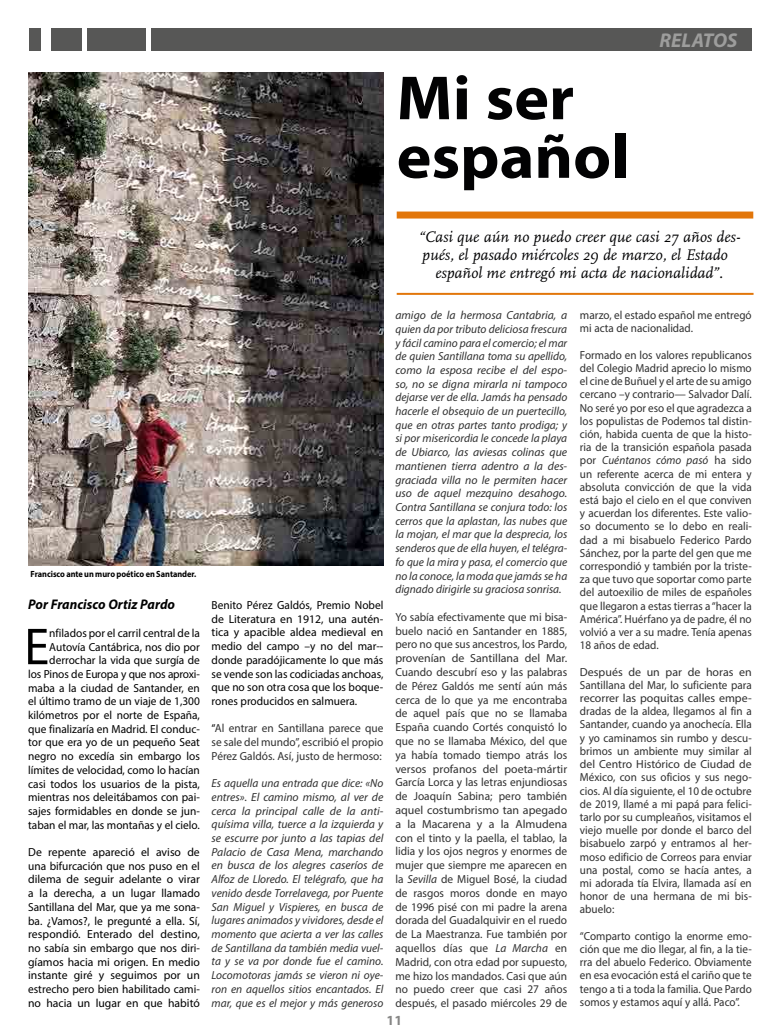
<style>
.page{position:relative;width:780px;height:1035px;background:#fff}
.page>*{position:absolute;margin:0;border:0;box-sizing:border-box;transform-origin:0 0}
.t1{font:700 62.8px/58.6px "Myriad Pro";color:#020203;scale:1.05 1}
.t2{font:52.4px "Myriad Pro";color:#000}
.t3{font:italic 700 20px "Myriad Pro";color:#9d9d9c}
.t4{font:italic 16px/18px "Scala";color:#020203;text-align:center}
.t5{font:italic 700 14px "Myriad Pro";color:#000;scale:.96 1}
.t6{font:700 14px "Myriad Pro";color:#878786}
.t7{font:11.7px/13.8px "Myriad Pro";color:#303030;text-align:justify}
.t8{font:italic 11.7px/13.7px "Myriad Pro";color:#303030;text-align:justify}
.t9{font:11.7px/13.7px "Myriad Pro";color:#000;text-align:justify}
.t10{font:11.7px/13.2px "Myriad Pro";color:#303030;text-align:justify;scale:.95 1}
.t11{font:700 9px "Myriad Pro";color:#000;scale:.92 1}
.s1{color:#000}
.s2{font-style:italic}
</style>
<div class="page">
<div style="left:256px;top:29px;width:495px;height:22px;background:#575756"></div>
<div style="left:152px;top:29px;width:104px;height:22px;background:#575756"></div>
<div style="left:88px;top:29px;width:58px;height:22px;background:#575756"></div>
<div style="left:52px;top:29px;width:30px;height:22px;background:#575756"></div>
<div style="left:29px;top:29px;width:11px;height:22px;background:#575756"></div>
<div style="left:396px;top:211px;width:357px;height:7px;background:#e2760a"></div>
<hr style="left:396px;top:293px;width:357px;height:2px;background:#e2760a">
<img style="left:28px;top:72px;width:355px;height:493px">
<h1 class="t1" style="left:396px;top:71px;width:223px">Mi ser español</h1>
<h3 class="t3" style="left:659px;top:33px;width:79px">RELATOS</h3>
<p class="t11" style="left:31px;top:569px;width:182px">Francisco ante un muro poético en Santander.</p>
<p class="t5" style="left:28px;top:599px;width:154px">Por Francisco Ortiz Pardo</p>
<h2 class="t2" style="left:24px;top:621px;width:26px">E</h2>
<p class="t9" style="left:28px;top:626px;width:173px;text-align:right">nfilados por el carril central de la Autovía Cantábrica, nos dio por derrochar la vida que surgía de<br>los Pinos de Europa y que nos aproxi&shy;maba a la ciudad de Santander, en el último tramo de un viaje de 1,300 kilómetros por el norte de España, que finalizaría en Madrid. El conduc&shy;tor que era yo de un pequeño Seat negro no excedía sin embargo los límites de velocidad, como lo hacían casi todos los usuarios de la pista, mientras nos deleitábamos con pai&shy;sajes formidables en donde se jun&shy;taban el mar, las montañas y el cielo.</p>
<p class="t9" style="left:28px;top:845px;width:173px">De repente apareció el aviso de una bifurcación que nos puso en el dilema de seguir adelante o virar a la derecha, a un lugar llamado Santillana del Mar, que ya me sona&shy;ba. ¿Vamos?, le pregunté a ella. Sí, respondió. Enterado del destino, no sabía sin embargo que nos diri&shy;gíamos hacia mi origen. En medio instante giré y seguimos por un estrecho pero bien habilitado cami&shy;no hacia un lugar en que habitó</p>
<h3 class="t4" style="left:418px;top:229px;width:323px">“Casi que aún no puedo creer que casi 27 años des&shy;pués, el pasado miércoles 29 de marzo, el Estado español me entregó mi acta de nacionalidad”.</h3>
<p class="t9" style="left:211px;top:598px;width:173px">Benito Pérez Galdós, Premio Nobel de Literatura en 1912, una autén&shy;tica y apacible aldea medieval en medio del campo –y no del mar-- donde paradójicamente lo que más se vende son las codiciadas anchoas, que no son otra cosa que los boque&shy;rones producidos en salmuera.</p>
<p class="t7" style="left:211px;top:722px;width:173px"><span class="s1">“</span>Al entrar en Santillana parece que se sale del mundo”, escribió el propio Pérez Galdós. Así, justo de hermoso:</p>
<p class="t8" style="left:211px;top:777px;width:173px">Es aquella una entrada que dice: «No entres». El camino mismo, al ver de cerca la principal calle de la anti&shy;quísima villa, tuerce a la izquierda y se escurre por junto a las tapias del Palacio de Casa Mena, marchando en busca de los alegres caseríos de Alfoz de Lloredo. El telégrafo, que ha venido desde Torrelavega, por Puente San Miguel y Vispieres, en busca de lugares animados y vividores, desde el momento que acierta a ver las calles de Santillana da también media vuel&shy;ta y se va por donde fue el camino.<br>Locomotoras jamás se vieron ni oye&shy;ron en aquellos sitios encantados. El mar, que es el mejor y más generoso</p>
<p class="t8" style="left:395px;top:309px;width:173px">amigo de la hermosa Cantabria, a quien da por tributo deliciosa frescura y fácil camino para el comercio; el mar de quien Santillana toma su apellido, como la esposa recibe el del espo&shy;so, no se digna mirarla ni tampoco dejarse ver de ella. Jamás ha pensado hacerle el obsequio de un puertecillo, que en otras partes tanto prodiga; y si por misericordia le concede la playa de Ubiarco, las aviesas colinas que mantienen tierra adentro a la des&shy;graciada villa no le permiten hacer uso de aquel mezquino desahogo.<br>Contra Santillana se conjura todo: los cerros que la aplastan, las nubes que la mojan, el mar que la desprecia, los senderos que de ella huyen, el telégra&shy;fo que la mira y pasa, el comercio que no la conoce, la moda que jamás se ha dignado dirigirle su graciosa sonrisa.</p>
<p class="t7" style="left:395px;top:610px;width:173px">Yo sabía efectivamente que mi bisa&shy;buelo nació en Santander en 1885, pero no que sus ancestros, los Pardo, provenían de Santillana del Mar.<br>Cuando descubrí eso y las palabras de Pérez Galdós me sentí aún más cerca de lo que ya me encontraba de aquel país que no se llamaba España cuando Cortés conquistó lo que no se llamaba México, del que ya había tomado tiempo atrás los versos profanos del poeta-mártir García Lorca y las letras enjundiosas de Joaquín Sabina; pero también aquel costumbrismo tan apegado a la Macarena y a la Almudena con el tinto y la paella, el tablao, la lidia y los ojos negros y enormes de mujer que siempre me aparecen en la <span class="s2">Sevilla</span> de Miguel Bosé, la ciudad de rasgos moros donde en mayo de 1996 pisé con mi padre la arena dorada del Guadalquivir en el ruedo de La Maestranza. Fue también por aquellos días que <span class="s2">La Marcha</span> en Madrid, con otra edad por supuesto, me hizo los mandados. Casi que aún no puedo creer que casi 27 años después, el pasado miércoles 29 de</p>
<p class="t7" style="left:580px;top:309px;width:173px;line-height:13.2px">marzo, el estado español me entregó mi acta de nacionalidad.</p>
<p class="t10" style="left:580px;top:348px;width:182px">Formado en los valores republicanos del Colegio Madrid aprecio lo mismo el cine de Buñuel y el arte de su amigo cercano –y contrario— Salvador Dalí.<br>No seré yo por eso el que agradezca a los populistas de Podemos tal distin&shy;ción, habida cuenta de que la histo&shy;ria de la transición española pasada por <span class="s2">Cuéntanos cómo pasó</span> ha sido un referente acerca de mi entera y absoluta convicción de que la vida está bajo el cielo en el que conviven y acuerdan los diferentes. Este valio&shy;so documento se lo debo en reali&shy;dad a mi bisabuelo Federico Pardo Sánchez, por la parte del gen que me correspondió y también por la triste&shy;za que tuvo que soportar como parte del autoexilio de miles de españoles que llegaron a estas tierras a “hacer la América”. Huérfano ya de padre, él no volvió a ver a su madre. Tenía apenas 18 años de edad.</p>
<p class="t7" style="left:580px;top:665px;width:173px;line-height:13.2px">Después de un par de horas en Santillana del Mar, lo suficiente para recorrer las poquitas calles empe&shy;dradas de la aldea, llegamos al fin a Santander, cuando ya anochecía. Ella y yo caminamos sin rumbo y descu&shy;brimos un ambiente muy similar al del Centro Histórico de Ciudad de México, con sus oficios y sus nego&shy;cios. Al día siguiente, el 10 de octubre de 2019, llamé a mi papá para felici&shy;tarlo por su cumpleaños, visitamos el viejo muelle por donde el barco del bisabuelo zarpó y entramos al her&shy;moso edificio de Correos para enviar una postal, como se hacía antes, a mi adorada tía Elvira, llamada así en honor de una hermana de mi bis&shy;abuelo:</p>
<p class="t10" style="left:580px;top:929px;width:182px">“Comparto contigo la enorme emo&shy;ción que me dio llegar, al fin, a la tie&shy;rra del abuelo Federico. Obviamente en esa evocación está el cariño que te tengo a ti a toda la familia. Que Pardo somos y estamos aquí y allá. Paco”.</p>
<p class="t6" style="left:386px;top:1013px;width:17px">11</p>
</div>
